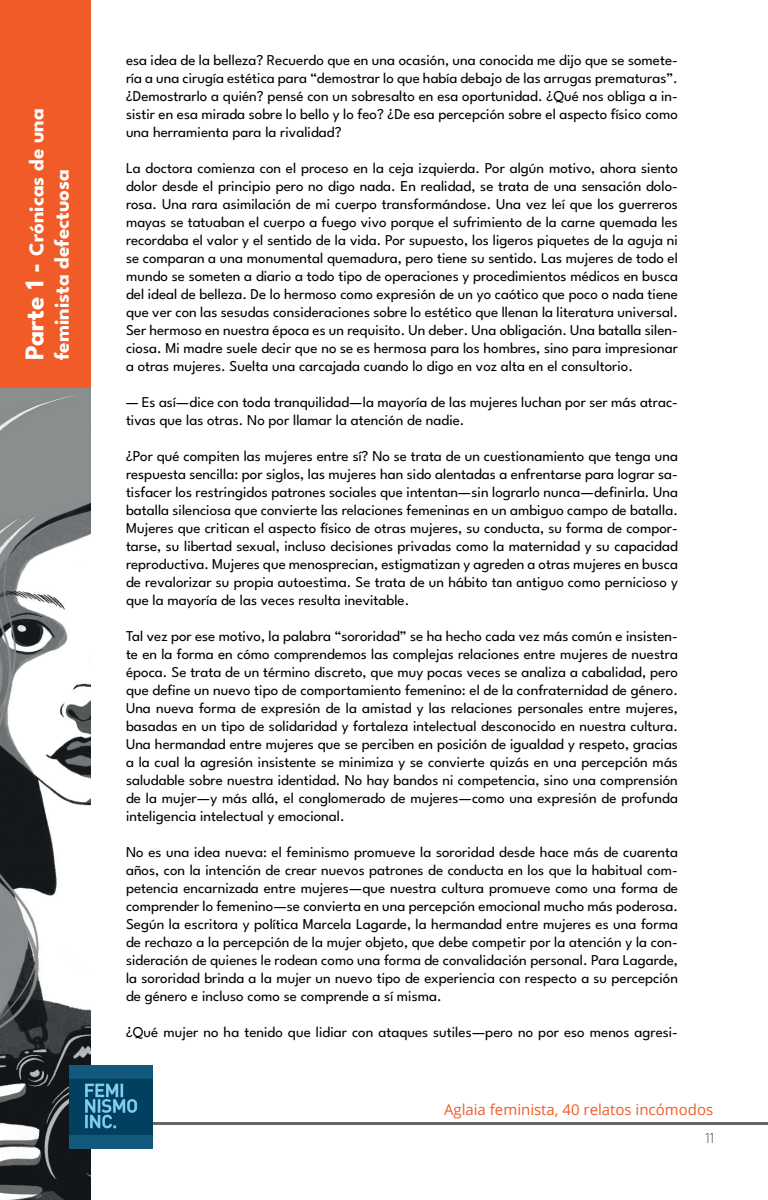
<style>
.page{position:relative;width:768px;height:1200px;background:#fff}
.page>*{position:absolute;margin:0;border:0;box-sizing:border-box;transform-origin:0 0}
.t1{font:700 21px/25.2px "League Spartan";color:#fff}
.t2{font:15px/18px "League Spartan";color:#000001;text-align:justify}
.t3{font:15px "Open Sans";color:#f15b27}
.t4{font:100 15px "League Spartan";color:#000001}
.s1{font-size:27px}
</style>
<div class="page">
<hr style="left:15px;top:1122px;width:753px;height:3px;background:#000001">
<div style="left:0;top:0;width:91px;height:400px;background:#f15b27"></div>
<img style="left:0;top:389px;width:91px;height:811px">
<img style="left:69px;top:1065px;width:84px;height:84px">
<h1 class="t1" style="left:22px;top:360px;width:253px;rotate:-90deg"><span class="s1">Parte 1 -</span> Crónicas de una feminista defectuosa</h1>
<p class="t2" style="left:126px;top:49px;width:554px">esa idea de la belleza? Recuerdo que en una ocasión, una conocida me dijo que se somete&shy;ría a una cirugía estética para “demostrar lo que había debajo de las arrugas prematuras”. ¿Demostrarlo a quién? pensé con un sobresalto en esa oportunidad. ¿Qué nos obliga a in&shy;sistir en esa mirada sobre lo bello y lo feo? ¿De esa percepción sobre el aspecto físico como una herramienta para la rivalidad?</p>
<p class="t2" style="left:126px;top:157px;width:554px">La doctora comienza con el proceso en la ceja izquierda. Por algún motivo, ahora siento dolor desde el principio pero no digo nada. En realidad, se trata de una sensación dolo&shy;rosa. Una rara asimilación de mi cuerpo transformándose. Una vez leí que los guerreros mayas se tatuaban el cuerpo a fuego vivo porque el sufrimiento de la carne quemada les recordaba el valor y el sentido de la vida. Por supuesto, los ligeros piquetes de la aguja ni se comparan a una monumental quemadura, pero tiene su sentido. Las mujeres de todo el mundo se someten a diario a todo tipo de operaciones y procedimientos médicos en busca del ideal de belleza. De lo hermoso como expresión de un yo caótico que poco o nada tiene que ver con las sesudas consideraciones sobre lo estético que llenan la literatura universal.<br>Ser hermoso en nuestra época es un requisito. Un deber. Una obligación. Una batalla silen&shy;ciosa. Mi madre suele decir que no se es hermosa para los hombres, sino para impresionar a otras mujeres. Suelta una carcajada cuando lo digo en voz alta en el consultorio.</p>
<p class="t2" style="left:126px;top:391px;width:554px">— Es así—dice con toda tranquilidad—la mayoría de las mujeres luchan por ser más atrac&shy;tivas que las otras. No por llamar la atención de nadie.</p>
<p class="t2" style="left:126px;top:445px;width:553px">¿Por qué compiten las mujeres entre sí? No se trata de un cuestionamiento que tenga una respuesta sencilla: por siglos, las mujeres han sido alentadas a enfrentarse para lograr sa&shy;tisfacer los restringidos patrones sociales que intentan—sin lograrlo nunca—definirla. Una batalla silenciosa que convierte las relaciones femeninas en un ambiguo campo de batalla.<br>Mujeres que critican el aspecto físico de otras mujeres, su conducta, su forma de compor&shy;tarse, su libertad sexual, incluso decisiones privadas como la maternidad y su capacidad reproductiva. Mujeres que menosprecian, estigmatizan y agreden a otras mujeres en busca de revalorizar su propia autoestima. Se trata de un hábito tan antiguo como pernicioso y que la mayoría de las veces resulta inevitable.</p>
<p class="t2" style="left:126px;top:625px;width:553px">Tal vez por ese motivo, la palabra “sororidad” se ha hecho cada vez más común e insisten&shy;te en la forma en cómo comprendemos las complejas relaciones entre mujeres de nuestra época. Se trata de un término discreto, que muy pocas veces se analiza a cabalidad, pero que define un nuevo tipo de comportamiento femenino: el de la confraternidad de género.<br>Una nueva forma de expresión de la amistad y las relaciones personales entre mujeres, basadas en un tipo de solidaridad y fortaleza intelectual desconocido en nuestra cultura.<br>Una hermandad entre mujeres que se perciben en posición de igualdad y respeto, gracias a la cual la agresión insistente se minimiza y se convierte quizás en una percepción más saludable sobre nuestra identidad. No hay bandos ni competencia, sino una comprensión de la mujer—y más allá, el conglomerado de mujeres—como una expresión de profunda inteligencia intelectual y emocional.</p>
<p class="t2" style="left:126px;top:841px;width:553px">No es una idea nueva: el feminismo promueve la sororidad desde hace más de cuarenta años, con la intención de crear nuevos patrones de conducta en los que la habitual com&shy;petencia encarnizada entre mujeres—que nuestra cultura promueve como una forma de comprender lo femenino—se convierta en una percepción emocional mucho más poderosa.<br>Según la escritora y política Marcela Lagarde, la hermandad entre mujeres es una forma de rechazo a la percepción de la mujer objeto, que debe competir por la atención y la con&shy;sideración de quienes le rodean como una forma de convalidación personal. Para Lagarde, la sororidad brinda a la mujer un nuevo tipo de experiencia con respecto a su percepción de género e incluso como se comprende a sí misma.</p>
<p class="t2" style="left:126px;top:1021px;width:554px">¿Qué mujer no ha tenido que lidiar con ataques sutiles—pero no por eso menos agresi-</p>
<p class="t3" style="left:444px;top:1099px;width:271px">Aglaia feminista, 40 relatos incómodos</p>
<p class="t4" style="left:705px;top:1127px;width:10px">11</p>
</div>
